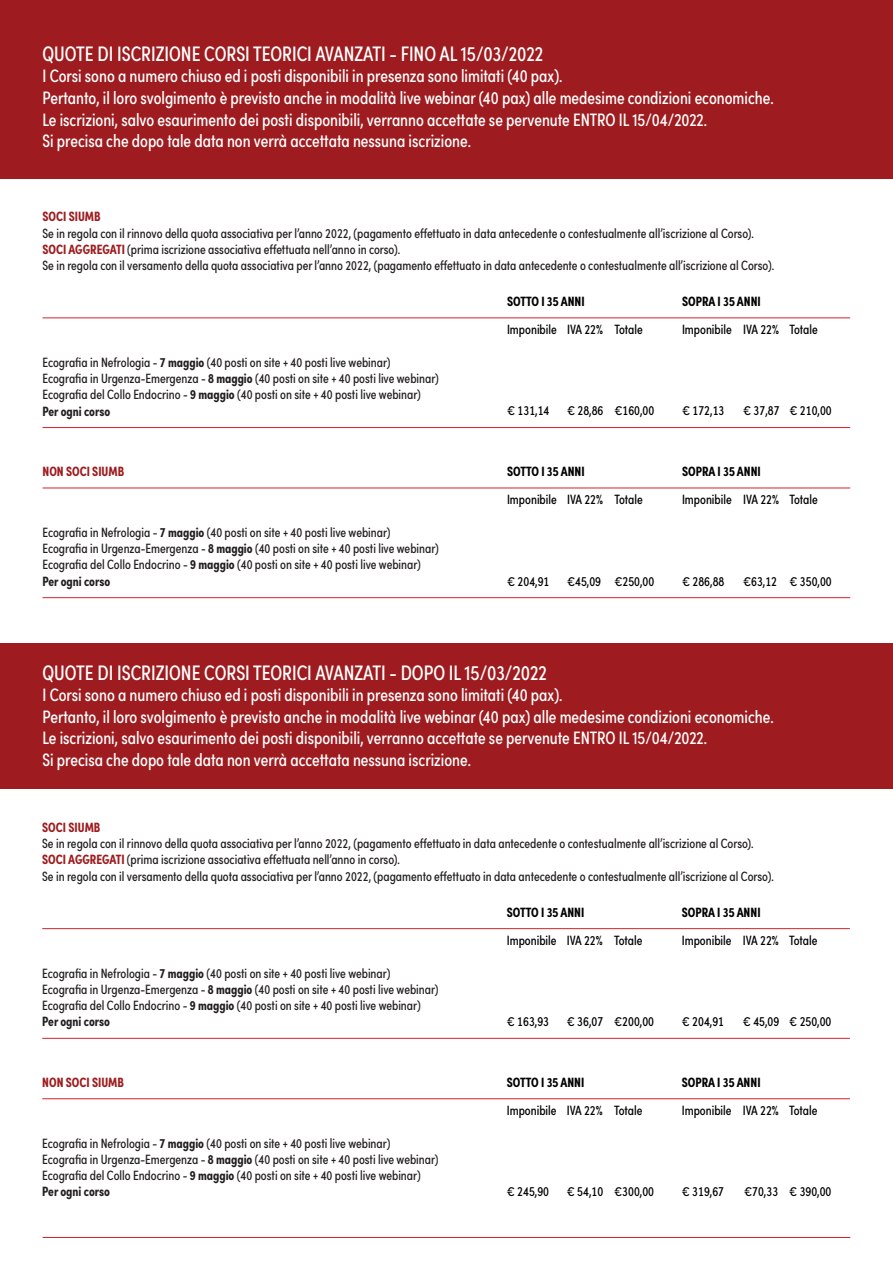
<style>
.page{position:relative;width:893px;height:1263px;background:#fff}
.page>*{position:absolute;margin:0;border:0;box-sizing:border-box;transform-origin:0 0}
.t1{font:21px "Sofia Pro Condensed";color:#fff}
.t2{font:18px "Sofia Pro Condensed";color:#fff}
.t3{font:13.5px "Sofia Pro Condensed";color:#231f20}
.t4{font:13.5px "Sofia Pro Condensed";color:#000}
.t5{font:700 13.5px "Sofia Pro Condensed";color:#000}
.t6{font:700 13.5px "Sofia Pro Condensed";color:#231f20}
.t7{font:700 13.5px "Sofia Pro Condensed";color:#9e1c1f}
.s1{font-weight:700;color:#9e1c1f}
.s2{font-weight:700}
</style>
<div class="page">
<div style="left:0;top:0;width:893px;height:179px;background:#9e1c1f"></div>
<hr style="left:43px;top:318px;width:807px;height:1px;background:#d1232a">
<hr style="left:43px;top:488px;width:807px;height:1px;background:#d1232a">
<hr style="left:43px;top:427px;width:807px;height:1px;background:#d1232a">
<hr style="left:43px;top:597px;width:807px;height:1px;background:#d1232a">
<div style="left:0;top:643px;width:893px;height:146px;background:#9e1c1f"></div>
<hr style="left:42px;top:928px;width:808px;height:1px;background:#d1232a">
<hr style="left:43px;top:1237px;width:807px;height:1px;background:#d1232a">
<hr style="left:42px;top:1098px;width:808px;height:1px;background:#d1232a">
<hr style="left:42px;top:1038px;width:808px;height:1px;background:#d1232a">
<p class="t1" style="left:43px;top:38px;width:502px">QUOTE DI ISCRIZIONE CORSI TEORICI AVANZATI - FINO AL 15/03/2022</p>
<p class="t2" style="left:43px;top:63px;width:521px">I Corsi sono a numero chiuso ed i posti disponibili in presenza sono limitati (40 pax).</p>
<p class="t2" style="left:43px;top:85px;width:733px">Pertanto, il loro svolgimento è previsto anche in modalità live webinar (40 pax) alle medesime condizioni economiche.</p>
<p class="t2" style="left:43px;top:106px;width:666px">Le iscrizioni, salvo esaurimento dei posti disponibili, verranno accettate se pervenute ENTRO IL 15/04/2022.</p>
<p class="t2" style="left:43px;top:128px;width:430px">Si precisa che dopo tale data non verrà accettata nessuna iscrizione.</p>
<p class="t7" style="left:43px;top:206px;width:60px">SOCI SIUMB</p>
<p class="t3" style="left:43px;top:223px;width:713px">Se in regola con il rinnovo della quota associativa per l’anno 2022, (pagamento effettuato in data antecedente o contestualmente all’iscrizione al Corso).</p>
<p class="t3" style="left:43px;top:239px;width:359px"><span class="s1">SOCI AGGREGATI</span> (prima iscrizione associativa effettuata nell’anno in corso).</p>
<p class="t3" style="left:43px;top:255px;width:733px">Se in regola con il versamento della quota associativa per l’anno 2022, (pagamento effettuato in data antecedente o contestualmente all’iscrizione al Corso).</p>
<p class="t5" style="left:507px;top:291px;width:79px">SOTTO I 35 ANNI</p>
<p class="t5" style="left:682px;top:291px;width:80px">SOPRA I 35 ANNI</p>
<p class="t4" style="left:507px;top:319px;width:51px">Imponibile</p>
<p class="t4" style="left:567px;top:319px;width:37px">IVA 22%</p>
<p class="t4" style="left:614px;top:319px;width:30px">Totale</p>
<p class="t4" style="left:682px;top:319px;width:51px">Imponibile</p>
<p class="t4" style="left:743px;top:319px;width:37px">IVA 22%</p>
<p class="t4" style="left:789px;top:319px;width:30px">Totale</p>
<p class="t3" style="left:43px;top:352px;width:350px">Ecografia in Nefrologia - <span class="s2">7 maggio</span> (40 posti on site + 40 posti live webinar)</p>
<p class="t3" style="left:43px;top:369px;width:398px">Ecografia in Urgenza-Emergenza - <span class="s2">8 maggio</span> (40 posti on site + 40 posti live webinar)</p>
<p class="t3" style="left:43px;top:385px;width:380px">Ecografia del Collo Endocrino - <span class="s2">9 maggio</span> (40 posti on site + 40 posti live webinar)</p>
<p class="t6" style="left:43px;top:400px;width:69px">Per ogni corso</p>
<p class="t4" style="left:507px;top:401px;width:44px">€ 131,14</p>
<p class="t4" style="left:567px;top:401px;width:38px">€ 28,86</p>
<p class="t4" style="left:614px;top:401px;width:41px">€160,00</p>
<p class="t4" style="left:682px;top:401px;width:44px">€ 172,13</p>
<p class="t4" style="left:743px;top:401px;width:38px">€ 37,87</p>
<p class="t4" style="left:789px;top:401px;width:44px">€ 210,00</p>
<p class="t7" style="left:43px;top:461px;width:83px">NON SOCI SIUMB</p>
<p class="t3" style="left:43px;top:522px;width:350px">Ecografia in Nefrologia - <span class="s2">7 maggio</span> (40 posti on site + 40 posti live webinar)</p>
<p class="t3" style="left:43px;top:539px;width:398px">Ecografia in Urgenza-Emergenza - <span class="s2">8 maggio</span> (40 posti on site + 40 posti live webinar)</p>
<p class="t3" style="left:43px;top:555px;width:380px">Ecografia del Collo Endocrino - <span class="s2">9 maggio</span> (40 posti on site + 40 posti live webinar)</p>
<p class="t6" style="left:43px;top:571px;width:69px">Per ogni corso</p>
<p class="t5" style="left:507px;top:461px;width:79px">SOTTO I 35 ANNI</p>
<p class="t5" style="left:682px;top:461px;width:80px">SOPRA I 35 ANNI</p>
<p class="t4" style="left:507px;top:489px;width:51px">Imponibile</p>
<p class="t4" style="left:567px;top:489px;width:37px">IVA 22%</p>
<p class="t4" style="left:614px;top:489px;width:30px">Totale</p>
<p class="t4" style="left:682px;top:489px;width:51px">Imponibile</p>
<p class="t4" style="left:743px;top:489px;width:37px">IVA 22%</p>
<p class="t4" style="left:789px;top:489px;width:30px">Totale</p>
<p class="t4" style="left:507px;top:571px;width:44px">€ 204,91</p>
<p class="t4" style="left:567px;top:571px;width:36px">€45,09</p>
<p class="t4" style="left:614px;top:571px;width:41px">€250,00</p>
<p class="t4" style="left:682px;top:571px;width:44px">€ 286,88</p>
<p class="t4" style="left:743px;top:571px;width:36px">€63,12</p>
<p class="t4" style="left:789px;top:571px;width:44px">€ 350,00</p>
<p class="t1" style="left:43px;top:657px;width:506px">QUOTE DI ISCRIZIONE CORSI TEORICI AVANZATI - DOPO IL 15/03/2022</p>
<p class="t2" style="left:43px;top:682px;width:521px">I Corsi sono a numero chiuso ed i posti disponibili in presenza sono limitati (40 pax).</p>
<p class="t2" style="left:43px;top:703px;width:733px">Pertanto, il loro svolgimento è previsto anche in modalità live webinar (40 pax) alle medesime condizioni economiche.</p>
<p class="t2" style="left:43px;top:725px;width:666px">Le iscrizioni, salvo esaurimento dei posti disponibili, verranno accettate se pervenute ENTRO IL 15/04/2022.</p>
<p class="t2" style="left:43px;top:746px;width:430px">Si precisa che dopo tale data non verrà accettata nessuna iscrizione.</p>
<p class="t7" style="left:42px;top:817px;width:60px">SOCI SIUMB</p>
<p class="t3" style="left:42px;top:834px;width:713px">Se in regola con il rinnovo della quota associativa per l’anno 2022, (pagamento effettuato in data antecedente o contestualmente all’iscrizione al Corso).</p>
<p class="t3" style="left:42px;top:850px;width:359px"><span class="s1">SOCI AGGREGATI</span> (prima iscrizione associativa effettuata nell’anno in corso).</p>
<p class="t3" style="left:42px;top:866px;width:733px">Se in regola con il versamento della quota associativa per l’anno 2022, (pagamento effettuato in data antecedente o contestualmente all’iscrizione al Corso).</p>
<p class="t5" style="left:507px;top:902px;width:79px">SOTTO I 35 ANNI</p>
<p class="t5" style="left:682px;top:902px;width:80px">SOPRA I 35 ANNI</p>
<p class="t4" style="left:507px;top:930px;width:51px">Imponibile</p>
<p class="t4" style="left:567px;top:930px;width:37px">IVA 22%</p>
<p class="t4" style="left:614px;top:930px;width:30px">Totale</p>
<p class="t4" style="left:682px;top:930px;width:51px">Imponibile</p>
<p class="t4" style="left:743px;top:930px;width:37px">IVA 22%</p>
<p class="t4" style="left:789px;top:930px;width:30px">Totale</p>
<p class="t3" style="left:42px;top:963px;width:350px">Ecografia in Nefrologia - <span class="s2">7 maggio</span> (40 posti on site + 40 posti live webinar)</p>
<p class="t3" style="left:42px;top:979px;width:398px">Ecografia in Urgenza-Emergenza - <span class="s2">8 maggio</span> (40 posti on site + 40 posti live webinar)</p>
<p class="t3" style="left:42px;top:995px;width:380px">Ecografia del Collo Endocrino - <span class="s2">9 maggio</span> (40 posti on site + 40 posti live webinar)</p>
<p class="t6" style="left:42px;top:1011px;width:69px">Per ogni corso</p>
<p class="t4" style="left:507px;top:1011px;width:44px">€ 163,93</p>
<p class="t4" style="left:567px;top:1011px;width:38px">€ 36,07</p>
<p class="t4" style="left:614px;top:1011px;width:41px">€200,00</p>
<p class="t4" style="left:682px;top:1011px;width:44px">€ 204,91</p>
<p class="t4" style="left:743px;top:1011px;width:38px">€ 45,09</p>
<p class="t4" style="left:789px;top:1011px;width:44px">€ 250,00</p>
<p class="t7" style="left:42px;top:1072px;width:83px">NON SOCI SIUMB</p>
<p class="t3" style="left:42px;top:1133px;width:350px">Ecografia in Nefrologia - <span class="s2">7 maggio</span> (40 posti on site + 40 posti live webinar)</p>
<p class="t3" style="left:42px;top:1149px;width:398px">Ecografia in Urgenza-Emergenza - <span class="s2">8 maggio</span> (40 posti on site + 40 posti live webinar)</p>
<p class="t3" style="left:42px;top:1165px;width:380px">Ecografia del Collo Endocrino - <span class="s2">9 maggio</span> (40 posti on site + 40 posti live webinar)</p>
<p class="t6" style="left:42px;top:1181px;width:69px">Per ogni corso</p>
<p class="t5" style="left:507px;top:1072px;width:79px">SOTTO I 35 ANNI</p>
<p class="t5" style="left:682px;top:1072px;width:80px">SOPRA I 35 ANNI</p>
<p class="t4" style="left:507px;top:1100px;width:51px">Imponibile</p>
<p class="t4" style="left:567px;top:1100px;width:37px">IVA 22%</p>
<p class="t4" style="left:614px;top:1100px;width:30px">Totale</p>
<p class="t4" style="left:682px;top:1100px;width:51px">Imponibile</p>
<p class="t4" style="left:743px;top:1100px;width:37px">IVA 22%</p>
<p class="t4" style="left:789px;top:1100px;width:30px">Totale</p>
<p class="t4" style="left:507px;top:1182px;width:44px">€ 245,90</p>
<p class="t4" style="left:567px;top:1182px;width:38px">€ 54,10</p>
<p class="t4" style="left:614px;top:1182px;width:41px">€300,00</p>
<p class="t4" style="left:682px;top:1182px;width:44px">€ 319,67</p>
<p class="t4" style="left:744px;top:1182px;width:36px">€70,33</p>
<p class="t4" style="left:789px;top:1182px;width:44px">€ 390,00</p>
</div>
